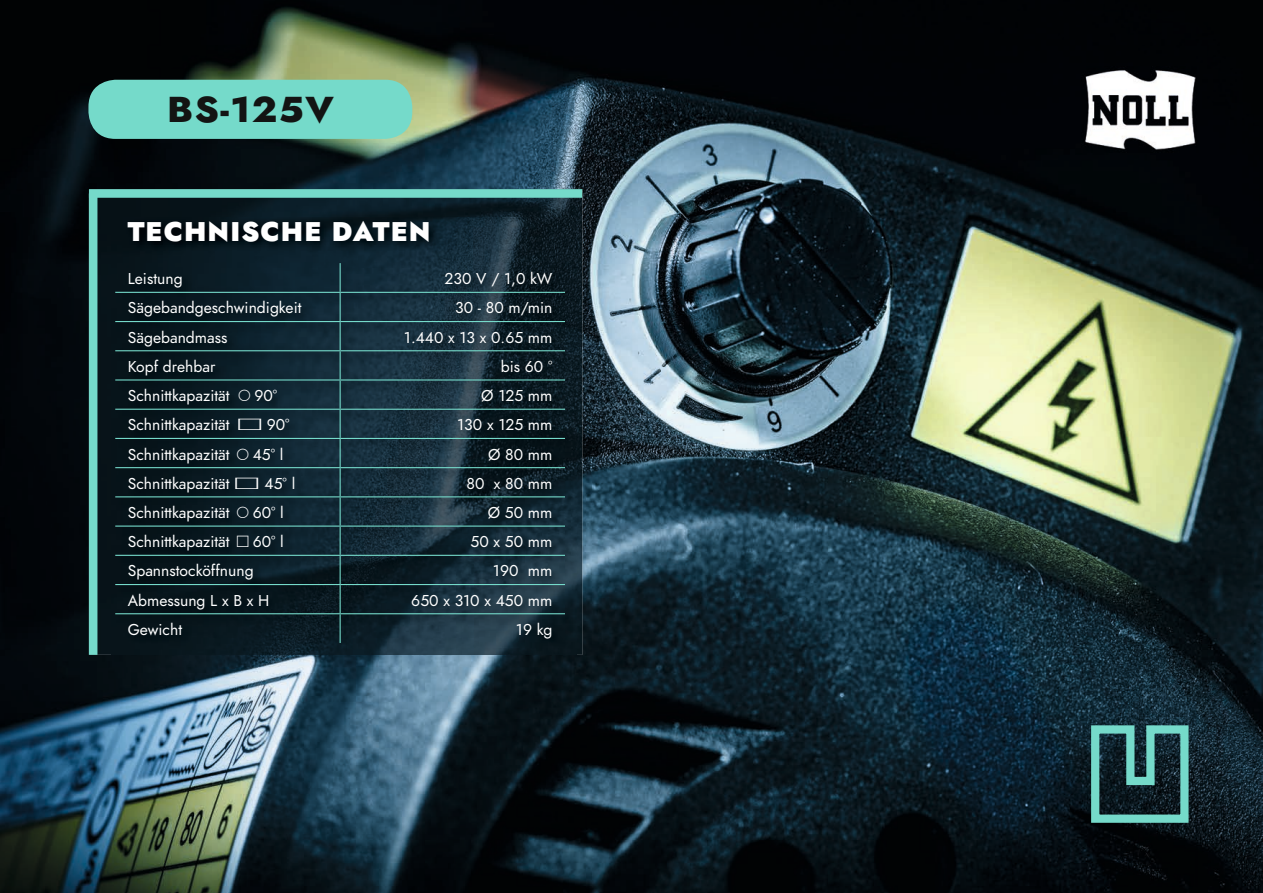
<style>
.page{position:relative;width:1263px;height:893px;background:#fff}
.page>*{position:absolute;margin:0;border:0;box-sizing:border-box;transform-origin:0 0}
.t1{font:800 36px "Jost";letter-spacing:.04em;color:#131413;scale:1.04 1}
.t2{font:900 27px "Jost";letter-spacing:.04em;color:#fff}
.t3{font:15.75px "Jost";color:#fff}
</style>
<div class="page">
<img style="left:0;top:0;width:1263px;height:893px">
<img style="left:97px;top:198px;width:485px;height:42px">
<div style="left:97px;top:240px;width:15px;height:415px;background:#081319"></div>
<img style="left:577px;top:240px;width:5px;height:415px">
<img style="left:139px;top:655px;width:395px;height:1px">
<svg style="left:1087px;top:721px;width:106px;height:106px;background:#305c5d"></svg>
<img style="left:1081px;top:66px;width:117px;height:86px">
<div style="left:89px;top:189px;width:493px;height:9px;background:#75daca"></div>
<div style="left:89px;top:193px;width:8px;height:462px;background:#75daca"></div>
<img style="left:112px;top:217px;width:465px;height:438px">
<hr style="left:115px;top:292px;width:225px;height:1px;background:#75daca">
<hr style="left:340px;top:292px;width:225px;height:1px;background:#75daca">
<hr style="left:115px;top:321px;width:225px;height:1px;background:#75daca">
<hr style="left:340px;top:321px;width:225px;height:1px;background:#75daca">
<hr style="left:115px;top:350px;width:225px;height:1px;background:#75daca">
<hr style="left:340px;top:350px;width:225px;height:1px;background:#75daca">
<hr style="left:115px;top:379px;width:225px;height:2px;background:#75daca">
<hr style="left:340px;top:379px;width:225px;height:2px;background:#75daca">
<hr style="left:115px;top:409px;width:225px;height:1px;background:#75daca">
<hr style="left:340px;top:409px;width:225px;height:1px;background:#75daca">
<hr style="left:115px;top:438px;width:225px;height:1px;background:#75daca">
<hr style="left:340px;top:438px;width:225px;height:1px;background:#75daca">
<hr style="left:115px;top:467px;width:225px;height:1px;background:#75daca">
<hr style="left:340px;top:467px;width:225px;height:1px;background:#75daca">
<hr style="left:115px;top:496px;width:225px;height:1px;background:#75daca">
<hr style="left:340px;top:496px;width:225px;height:1px;background:#75daca">
<hr style="left:115px;top:526px;width:225px;height:1px;background:#75daca">
<hr style="left:340px;top:526px;width:225px;height:1px;background:#75daca">
<hr style="left:115px;top:555px;width:225px;height:1px;background:#75daca">
<hr style="left:340px;top:555px;width:225px;height:1px;background:#75daca">
<hr style="left:115px;top:584px;width:225px;height:1px;background:#75daca">
<hr style="left:340px;top:584px;width:225px;height:1px;background:#75daca">
<hr style="left:115px;top:613px;width:225px;height:1px;background:#75daca">
<hr style="left:340px;top:613px;width:225px;height:1px;background:#75daca">
<svg style="left:340px;top:263px;width:1px;height:380px"></svg>
<div style="left:88px;top:80px;width:324px;height:59px;background:#75daca;border-radius:27px"></div>
<svg style="left:239px;top:390px;width:11px;height:11px"></svg>
<svg style="left:238px;top:419px;width:23px;height:11px"></svg>
<svg style="left:237px;top:448px;width:11px;height:11px"></svg>
<svg style="left:235px;top:477px;width:23px;height:12px"></svg>
<svg style="left:237px;top:506px;width:11px;height:12px"></svg>
<svg style="left:237px;top:536px;width:11px;height:11px"></svg>
<h1 class="t1" style="left:167px;top:83px;width:162px">BS-125V</h1>
<h2 class="t2" style="left:128px;top:212px;width:304px">TECHNISCHE DATEN</h2>
<p class="t3" style="left:128px;top:268px;width:56px">Leistung</p>
<p class="t3" style="left:445px;top:268px;width:109px">230 V / 1,0 kW</p>
<p class="t3" style="left:128px;top:297px;width:175px">Sägebandgeschwindigkeit</p>
<p class="t3" style="left:455px;top:297px;width:99px">30 - 80 m/min</p>
<p class="t3" style="left:128px;top:326px;width:101px">Sägebandmass</p>
<p class="t3" style="left:404px;top:326px;width:150px">1.440 x 13 x 0.65 mm</p>
<p class="t3" style="left:128px;top:356px;width:89px">Kopf drehbar</p>
<p class="t3" style="left:501px;top:356px;width:53px">bis 60 °</p>
<p class="t3" style="left:128px;top:385px;width:103px">Schnittkapazität</p>
<p class="t3" style="left:254px;top:385px;width:24px">90°</p>
<p class="t3" style="left:481px;top:385px;width:73px">Ø 125 mm</p>
<p class="t3" style="left:128px;top:414px;width:103px">Schnittkapazität</p>
<p class="t3" style="left:267px;top:414px;width:24px">90°</p>
<p class="t3" style="left:457px;top:414px;width:97px">130 x 125 mm</p>
<p class="t3" style="left:128px;top:443px;width:103px">Schnittkapazität</p>
<p class="t3" style="left:253px;top:443px;width:32px">45° l</p>
<p class="t3" style="left:488px;top:443px;width:66px">Ø 80 mm</p>
<p class="t3" style="left:128px;top:473px;width:103px">Schnittkapazität</p>
<p class="t3" style="left:265px;top:472px;width:32px">45° l</p>
<p class="t3" style="left:466px;top:472px;width:87px">80 x 80 mm</p>
<p class="t3" style="left:128px;top:502px;width:103px">Schnittkapazität</p>
<p class="t3" style="left:253px;top:502px;width:33px">60° l</p>
<p class="t3" style="left:488px;top:502px;width:66px">Ø 50 mm</p>
<p class="t3" style="left:128px;top:531px;width:103px">Schnittkapazität</p>
<p class="t3" style="left:253px;top:531px;width:33px">60° l</p>
<p class="t3" style="left:471px;top:531px;width:83px">50 x 50 mm</p>
<p class="t3" style="left:128px;top:560px;width:127px">Spannstocköffnung</p>
<p class="t3" style="left:493px;top:560px;width:61px">190 mm</p>
<p class="t3" style="left:128px;top:589px;width:143px">Abmessung L x B x H</p>
<p class="t3" style="left:411px;top:589px;width:143px">650 x 310 x 450 mm</p>
<p class="t3" style="left:128px;top:619px;width:56px">Gewicht</p>
<p class="t3" style="left:516px;top:619px;width:38px">19 kg</p>
</div>
